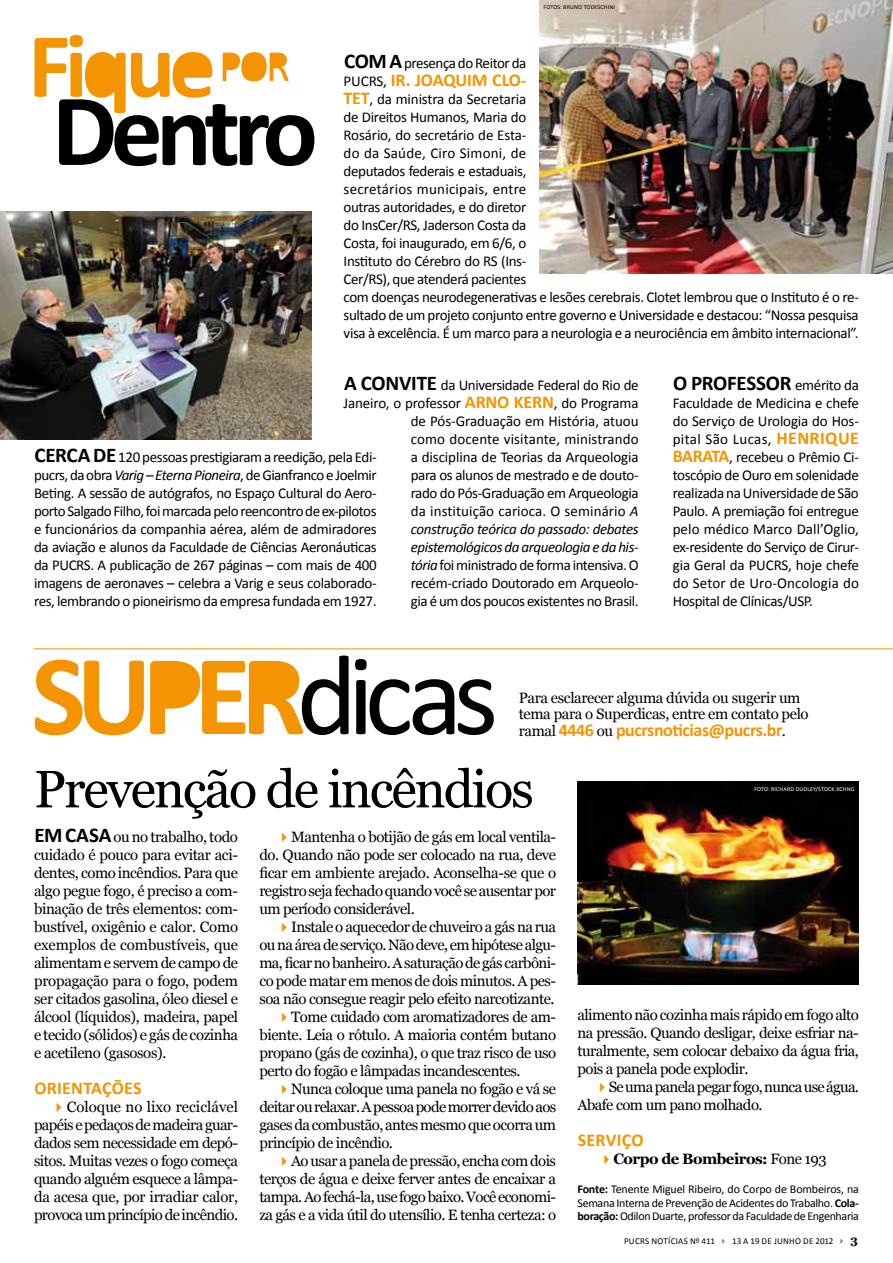
<style>
.page{position:relative;width:893px;height:1263px;background:#fff}
.page>*{position:absolute;margin:0;border:0;box-sizing:border-box;transform-origin:0 0}
.t1{font:52.5px "Georgia";letter-spacing:-.04em;color:#000}
.t2{font:700 21px "Calibri";letter-spacing:-.01em;color:#000}
.t3{font:700 18px "Calibri";letter-spacing:-.025em;color:#f39400}
.t4{font:700 18px "Calibri";letter-spacing:-.005em;color:#f39400}
.t5{font:700 18px "Calibri";letter-spacing:.015em;color:#f39400}
.t6{font:15px/18px "Calibri";letter-spacing:-.025em;color:#000;text-align:justify}
.t7{font:15px/18px "Georgia";letter-spacing:-.035em;color:#000;text-align:justify}
.t8{font:700 15px "Georgia";letter-spacing:-.035em;color:#000}
.t9{font:12px/13.5px "Calibri";letter-spacing:-.03em;color:#000;text-align:justify}
.t10{font:9px "Calibri";letter-spacing:-.01em;color:#000}
.t11{font:9px "Calibri";letter-spacing:.03em;color:#000}
.t12{font:6px "Calibri";letter-spacing:.03em;color:#fff}
.t13{font:6px "Calibri";letter-spacing:.03em;color:#000}
.s1{font-weight:700;font-size:21px}
.s2{font-weight:400;font-size:15px;color:#000}
.s3{font-weight:700;font-size:18px;color:#f39400}
.s4{font-style:italic}
.s5{font-weight:400;font-size:15px}
.s6{font-family:"Georgia";font-weight:400;font-size:15px;color:#000}
.s7{color:#f39400}
.s8{font-weight:400}
.s9{font-weight:700}
.s10{color:#878781}
.s11{font-family:"Georgia";font-weight:700;font-size:12px}
</style>
<div class="page">
<img style="left:539px;top:0;width:354px;height:274px">
<hr style="left:34px;top:648px;width:859px;height:1px;background:#f39400">
<svg style="left:150px;top:655px;width:344px;height:80px"></svg>
<svg style="left:35px;top:660px;width:109px;height:75px"></svg>
<svg style="left:35px;top:35px;width:279px;height:131px"></svg>
<img style="left:0;top:211px;width:311px;height:228px">
<img style="left:577px;top:781px;width:282px;height:204px">
<p class="t13" style="left:544px;top:3px;width:24px">Fotos : Bru</p>
<p class="t13" style="left:574px;top:3px;width:41px">no Todeschi ni</p>
<p class="t6" style="left:344px;top:54px;width:184px"><span class="s1">COM A</span> presença do Reitor da</p>
<p class="t4" style="left:344px;top:68px;width:184px"><span class="s2">PUCRS,</span> IR. JOAQUIM CLO-</p>
<p class="t6" style="left:344px;top:90px;width:517px;text-align:left"><span class="s3">TET</span>, da ministra da Secretaria<br>de Direitos H umanos, Maria do<br>Rosário, do secretário de Esta-<br>do da Saúde, Ciro Simoni, de<br>deputados federais e estaduais,<br>secretários municipais, entre<br>outras autoridades, e do diretor<br>do InsCer/RS, Jaderson Costa da<br>Costa, foi inaugurado, em 6/6, o<br>Instituto do Cérebro do RS (Ins-<br>Cer/RS), que atenderá pacientes<br>com doenças neurodegenerativas e lesões cerebrais. Clotet lembrou que o Instituto é o re&shy;sultado de um projeto conjunto entre governo e Universidade e destacou: “Nossa pesquisa visa à excelência. É um marco para a neurologia e a neurociência em âmbito internacional”.</p>
<p class="t6" style="left:344px;top:376px;width:297px;text-align:right"><span class="s1">A CONVITE</span> da Universidade Federal do Rio de Janeiro, o professor <span class="s3">ARNO KERN</span>, do Programa de Pós-Graduação em H istória, atuou<br>como docente visitante, ministrando<br>a disciplina de Teorias da Arqueologia<br>para os alunos de mestrado e de douto-<br>rado do Pós-Graduação em Arqueologia<br>da instituição carioca. O seminário <span class="s4">A<br>construção teórica do passado: debates epistemológicos da arqueologia e da his-<br>tória</span> foi ministrado de forma intensiva. O recém-criado Doutorado em Arqueolo-<br>gia é um dos poucos existentes no Brasil.</p>
<h2 class="t2" style="left:673px;top:370px;width:187px">O PROFESSOR <span class="s5">emérito da</span></h2>
<p class="t6" style="left:673px;top:394px;width:188px">Faculdade de Medicina e chefe do Serviço de Urologia do Hos&shy;pital São Lucas, <span class="s3">HENRIQUE BARATA</span>, recebeu o Prêmio Ci&shy;toscópio de Ouro em solenidade realizada na Universidade de São Paulo. A premiação foi entregue pelo médico Marco Dall’Oglio, ex-residente do Serviço de Cirur&shy;gia Geral da PUCRS, hoje chefe do Setor de Uro-Oncologia do Hospital de Clínicas/USP.</p>
<h2 class="t2" style="left:34px;top:442px;width:34px">CERCA</h2>
<p class="t6" style="left:34px;top:448px;width:344px;text-indent:59px"><span class="s1">DE</span> 120 pessoas prestigiaram a reedição, pela Edi&shy;pucrs, da obra <span class="s4">Varig – Eterna Pioneira</span>, de Gianfranco e Joelmir Beting. A sessão de autógrafos, no Espaço Cultural do Aero&shy;porto Salgado Filho, foi marcada pelo reencontro de ex-pilotos e funcionários da companhia aérea, além de admiradores da aviação e alunos da Faculdade de Ciências Aeronáuticas da PUCRS. A publicação de 267 páginas – com mais de 400 imagens de aeronaves – celebra a Varig e seus colaborado&shy;res, lembrando o pioneirismo da empresa fundada em 1927.</p>
<p class="t7" style="left:519px;top:690px;width:291px;line-height:16.5px">Para esclarecer alguma dúvida ou sugerir um tema para o Superdicas, entre em contato pelo</p>
<p class="t3" style="left:519px;top:718px;width:269px"><span class="s6">ramal</span> 4446 <span class="s6">ou</span> PUCRSNOTICIAS@PUCRS.BR<span class="s6">.</span></p>
<h1 class="t1" style="left:34px;top:757px;width:501px">Prevenção de incêndios</h1>
<h2 class="t2" style="left:34px;top:822px;width:43px">EM CASA</h2>
<p class="t7" style="left:34px;top:828px;width:206px;text-indent:79px">ou no trabalho, todo cuidado é pouco para evitar aci&shy;dentes, como incêndios. Para que algo pegue fogo, é preciso a com&shy;binação de três elementos: com&shy;bustível, oxigênio e calor. Como exemplos de combustíveis, que alimentam e servem de campo de propagação para o fogo, podem ser citados gasolina, óleo diesel e álcool (líquidos), madeira, papel e tecido (sólidos) e gás de cozinha e acetileno (gasosos).</p>
<p class="t5" style="left:34px;top:1077px;width:107px">ORI ENTAÇÕES</p>
<p class="t7" style="left:34px;top:1098px;width:206px;text-indent:17px"><span class="s7">✔</span>Coloque no lixo reciclável papéis e pedaços de madeira guar&shy;dados sem necessidade em depó&shy;sitos. Muitas vezes o fogo começa quando alguém esquece a lâmpa&shy;da acesa que, por irradiar calor, provoca um princípio de incêndio.</p>
<p class="t7" style="left:259px;top:828px;width:298px;text-indent:17px"><span class="s7">✔</span>Mantenha o botijão de gás em local ventila&shy;do. Quando não pode ser colocado na rua, deve ficar em ambiente arejado. Aconselha-se que o registro seja fechado quando você se ausentar por um período considerável.</p>
<p class="t7" style="left:259px;top:918px;width:298px;text-indent:17px"><span class="s7">✔</span>Instale o aquecedor de chuveiro a gás na rua ou na área de serviço. Não deve, em hipótese algu&shy;ma, ficar no banheiro. A saturação de gás carbôni&shy;co pode matar em menos de dois minutos. A pes&shy;soa não consegue reagir pelo efeito narcotizante.</p>
<p class="t7" style="left:259px;top:1008px;width:298px;text-indent:17px"><span class="s7">✔</span>Tome cuidado com aromatizadores de am&shy;biente. Leia o rótulo. A maioria contém butano propano (gás de cozinha), o que traz risco de uso perto do fogão e lâmpadas incandescentes.</p>
<p class="t7" style="left:259px;top:1080px;width:298px;text-indent:17px"><span class="s7">✔</span>Nunca coloque uma panela no fogão e vá se deitar ou relaxar. A pessoa pode morrer devido aos gases da combustão, antes mesmo que ocorra um princípio de incêndio.</p>
<p class="t7" style="left:259px;top:1152px;width:298px;text-indent:17px"><span class="s7">✔</span>Ao usar a panela de pressão, encha com dois terços de água e deixe ferver antes de encaixar a tampa. Ao fechá-la, use fogo baixo. Você economi&shy;za gás e a vida útil do utensílio. E tenha certeza: o</p>
<p class="t12" style="left:754px;top:785px;width:102px">Foto: Richard Du dley/STOCK.XCHN G</p>
<p class="t7" style="left:577px;top:1006px;width:283px">alimento não cozinha mais rápido em fogo alto na pressão. Quando desligar, deixe esfriar na&shy;turalmente, sem colocar debaixo da água fria, pois a panela pode explodir.</p>
<p class="t7" style="left:577px;top:1078px;width:283px;text-indent:17px"><span class="s7">✔</span>Se uma panela pegar fogo, nunca use água.<br>Abafe com um pano molhado.</p>
<p class="t3" style="left:578px;top:1128px;width:56px">SERVIÇO</p>
<p class="t8" style="left:599px;top:1149px;width:229px"><span class="s7">✔</span>Corpo de Bombeiros: <span class="s8">Fone 193</span></p>
<p class="t9" style="left:577px;top:1183px;width:283px"><span class="s9">FONTE:</span> Tenente Miguel Ribeiro, do Corpo de Bombeiros, na Semana Interna de Prevenção de Acidentes do Trabalho. <span class="s9">COLA-BORAÇÃO:</span> Odilon Duarte, professor da Faculdade de Engenharia</p>
<p class="t11" style="left:624px;top:1235px;width:52px">PUCRS notícias</p>
<p class="t10" style="left:690px;top:1235px;width:170px">Nº 411 <span class="s10">✔</span> 13 a 19 de ju nho de 2012 <span class="s10">✔</span> <span class="s11">3</span></p>
</div>
